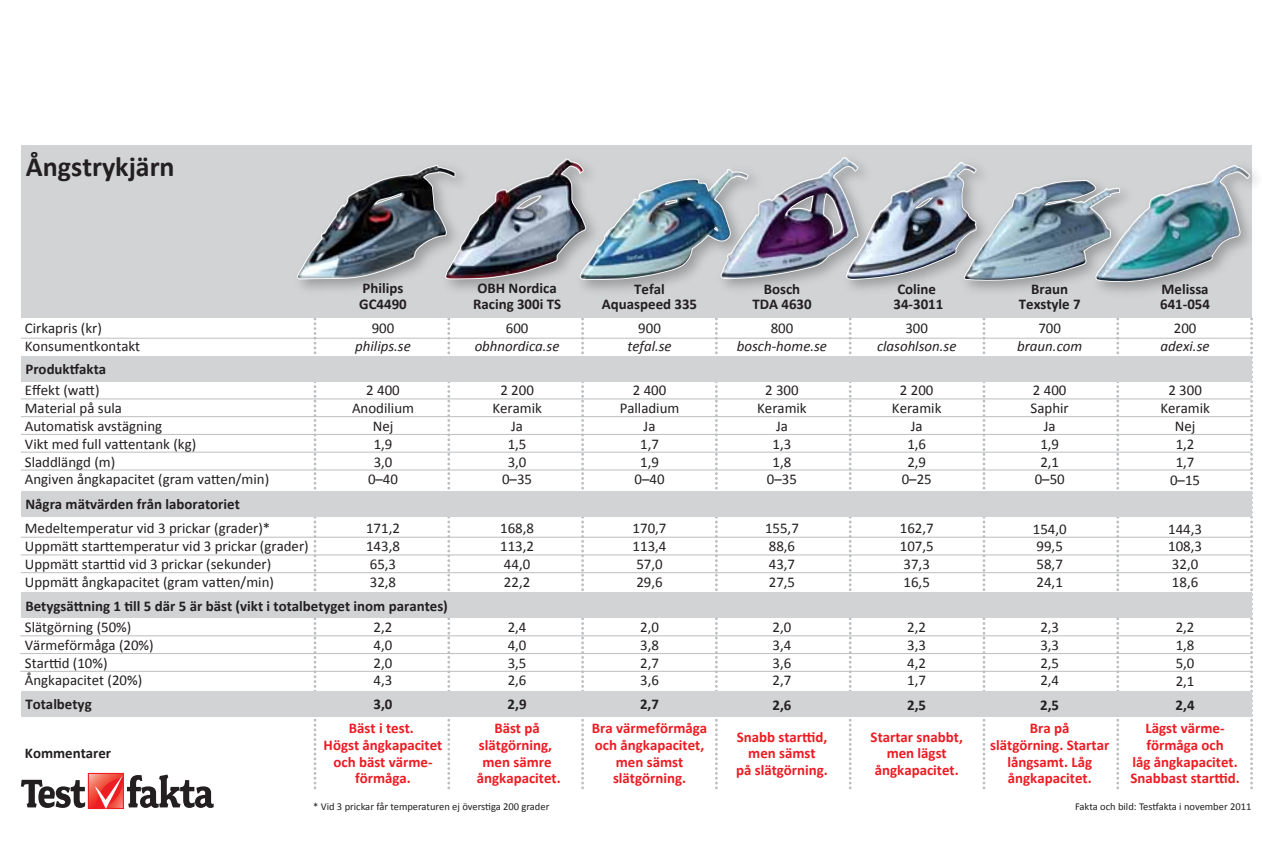
<style>
.page{position:relative;width:1262px;height:854px;background:#fff}
.page>*{position:absolute;margin:0;border:0;box-sizing:border-box;transform-origin:0 0}
.t1{font:700 28px "Calibri";color:#231f20}
.t2{font:14.88px/17.8px "Calibri";color:#231f20}
.t3{font:700 14.88px/16.6px "Calibri";color:#ec1c24;text-align:center}
.t4{font:700 14.88px/15.8px "Calibri";color:#231f20}
.t5{font:italic 14.88px "Calibri";color:#231f20}
.t6{font:10.5px "Calibri";color:#231f20}
</style>
<div class="page">
<svg style="left:849px;top:318px;width:2px;height:470px"></svg>
<svg style="left:447px;top:318px;width:3px;height:470px"></svg>
<svg style="left:581px;top:318px;width:3px;height:470px"></svg>
<svg style="left:715px;top:318px;width:3px;height:470px"></svg>
<svg style="left:1116px;top:318px;width:3px;height:470px"></svg>
<svg style="left:982px;top:318px;width:3px;height:470px"></svg>
<svg style="left:1250px;top:318px;width:3px;height:470px"></svg>
<svg style="left:314px;top:318px;width:2px;height:470px"></svg>
<div style="left:21px;top:146px;width:1230px;height:172px;background:#d1d3d4"></div>
<img style="left:1095px;top:155px;width:162px;height:147px">
<svg style="left:297px;top:157px;width:954px;height:129px"></svg>
<svg style="left:21px;top:773px;width:193px;height:36px"></svg>
<hr style="left:21px;top:338px;width:1230px;height:1px;background:#bcbec0">
<hr style="left:21px;top:399px;width:1230px;height:1px;background:#bcbec0">
<hr style="left:21px;top:416px;width:1230px;height:1px;background:#bcbec0">
<hr style="left:21px;top:434px;width:1230px;height:1px;background:#bcbec0">
<hr style="left:21px;top:452px;width:1230px;height:1px;background:#bcbec0">
<hr style="left:21px;top:470px;width:1230px;height:1px;background:#bcbec0">
<div style="left:21px;top:491px;width:1230px;height:26px;background:#d1d3d4"></div>
<div style="left:21px;top:356px;width:1230px;height:25px;background:#d1d3d4"></div>
<img style="left:445px;top:159px;width:140px;height:120px">
<img style="left:297px;top:166px;width:158px;height:113px">
<img style="left:580px;top:170px;width:167px;height:109px">
<img style="left:721px;top:158px;width:137px;height:120px">
<img style="left:963px;top:181px;width:132px;height:99px">
<img style="left:1095px;top:166px;width:154px;height:117px">
<img style="left:847px;top:163px;width:129px;height:116px">
<hr style="left:21px;top:537px;width:1230px;height:1px;background:#bcbec0">
<hr style="left:21px;top:555px;width:1230px;height:1px;background:#bcbec0">
<hr style="left:21px;top:572px;width:1230px;height:1px;background:#bcbec0">
<hr style="left:20px;top:635px;width:1230px;height:1px;background:#bcbec0">
<hr style="left:20px;top:653px;width:1230px;height:1px;background:#bcbec0">
<hr style="left:20px;top:671px;width:1230px;height:1px;background:#bcbec0">
<div style="left:21px;top:592px;width:1230px;height:26px;background:#d1d3d4"></div>
<div style="left:21px;top:691px;width:1230px;height:26px;background:#d1d3d4"></div>
<h1 class="t1" style="left:26px;top:149px;width:150px">Ångstrykjärn</h1>
<p class="t4" style="left:359px;top:281px;width:49px">Philips<br>GC4490</p>
<p class="t2" style="left:25px;top:319px;width:117px">Cirkapris (kr)<br>Konsumentkontakt</p>
<p class="t2" style="left:372px;top:319px;width:24px">900</p>
<p class="t5" style="left:355px;top:335px;width:57px">philips.se</p>
<p class="t2" style="left:352px;top:381px;width:63px;text-align:center">2 400<br>Anodilium<br>Nej<br>1,9<br>3,0<br>0–40</p>
<p class="t4" style="left:25px;top:361px;width:82px">Produktfakta</p>
<p class="t2" style="left:25px;top:381px;width:246px">Effekt (watt)<br>Material på sula<br>Automatisk avstägning<br>Vikt med full vattentank (kg)<br>Sladdlängd (m)<br>Angiven ångkapacitet (gram vatten/min)</p>
<p class="t2" style="left:25px;top:519px;width:285px">Medeltemperatur vid 3 prickar (grader)* Uppmätt starttemperatur vid 3 prickar (grader)<br>Uppmätt starttid vid 3 prickar (sekunder)<br>Uppmätt ångkapacitet (gram vatten/min)</p>
<p class="t2" style="left:25px;top:618px;width:130px">Slätgörning (50%)<br>Värmeförmåga (20%)<br>Starttid (10%)<br>Ångkapacitet (20%)</p>
<p class="t4" style="left:25px;top:496px;width:216px">Några mätvärden från laboratoriet</p>
<p class="t2" style="left:366px;top:519px;width:35px">171,2<br>143,8<br>65,3<br>32,8</p>
<p class="t2" style="left:374px;top:618px;width:20px;text-align:justify">2,2<br>4,0<br>2,0<br>4,3</p>
<p class="t4" style="left:25px;top:598px;width:424px">Betygsättning 1 till 5 där 5 är bäst (vikt i totalbetyget inom parantes)</p>
<p class="t4" style="left:25px;top:696px;width:68px">Totalbetyg</p>
<p class="t4" style="left:374px;top:696px;width:20px">3,0</p>
<p class="t4" style="left:25px;top:745px;width:88px">Kommentarer</p>
<p class="t3" style="left:324px;top:720px;width:120px">Bäst i test.<br>Högst ångkapacitet och bäst värme&shy;förmåga.</p>
<p class="t4" style="left:473px;top:281px;width:90px">OBH Nordica<br>Racing 300i TS</p>
<p class="t2" style="left:506px;top:319px;width:24px">600</p>
<p class="t5" style="left:475px;top:335px;width:86px">obhnordica.se</p>
<p class="t2" style="left:492px;top:381px;width:51px;text-align:center">2 200<br>Keramik<br>Ja<br>1,5<br>3,0<br>0–35</p>
<p class="t2" style="left:500px;top:519px;width:35px">168,8<br>113,2<br>44,0<br>22,2</p>
<p class="t2" style="left:508px;top:618px;width:20px;text-align:justify">2,4<br>4,0<br>3,5<br>2,6</p>
<p class="t4" style="left:508px;top:696px;width:20px">2,9</p>
<p class="t3" style="left:477px;top:720px;width:85px">Bäst på slätgörning, men sämre ångkapacitet.</p>
<p class="t4" style="left:602px;top:281px;width:97px;text-align:center">Tefal<br>Aquaspeed 335</p>
<p class="t2" style="left:638px;top:319px;width:24px">900</p>
<p class="t5" style="left:627px;top:335px;width:46px">tefal.se</p>
<p class="t2" style="left:620px;top:381px;width:61px;text-align:center">2 400<br>Palladium<br>Ja<br>1,7<br>1,9<br>0–40</p>
<p class="t2" style="left:632px;top:520px;width:35px">170,7<br>113,4<br>57,0<br>29,6</p>
<p class="t2" style="left:640px;top:618px;width:20px;text-align:justify">2,0<br>3,8<br>2,7<br>3,6</p>
<p class="t4" style="left:640px;top:696px;width:20px">2,7</p>
<p class="t3" style="left:592px;top:720px;width:117px">Bra värmeförmåga och ångkapacitet, men sämst slätgörning.</p>
<p class="t4" style="left:752px;top:281px;width:61px;text-align:center">Bosch<br>TDA 4630</p>
<p class="t2" style="left:771px;top:319px;width:24px">800</p>
<p class="t5" style="left:737px;top:335px;width:92px">bosch-home.se</p>
<p class="t2" style="left:757px;top:381px;width:51px;text-align:center">2 300<br>Keramik<br>Ja<br>1,3<br>1,8<br>0–35</p>
<p class="t2" style="left:765px;top:520px;width:35px">155,7<br>88,6<br>43,7<br>27,5</p>
<p class="t2" style="left:772px;top:618px;width:20px;text-align:justify">2,0<br>3,4<br>3,6<br>2,7</p>
<p class="t4" style="left:772px;top:697px;width:20px">2,6</p>
<p class="t3" style="left:736px;top:728px;width:93px">Snabb starttid, men sämst<br>på slätgörning.</p>
<p class="t4" style="left:893px;top:281px;width:51px">Coline<br>34-3011</p>
<p class="t2" style="left:905px;top:319px;width:24px">300</p>
<p class="t5" style="left:877px;top:335px;width:81px">clasohlson.se</p>
<p class="t2" style="left:892px;top:381px;width:51px;text-align:center">2 200<br>Keramik<br>Ja<br>1,6<br>2,9<br>0–25</p>
<p class="t2" style="left:900px;top:520px;width:35px">162,7<br>107,5<br>37,3<br>16,5</p>
<p class="t2" style="left:907px;top:618px;width:20px;text-align:justify">2,2<br>3,3<br>4,2<br>1,7</p>
<p class="t4" style="left:907px;top:697px;width:20px">2,5</p>
<p class="t3" style="left:870px;top:728px;width:94px">Startar snabbt, men lägst ångkapacitet.</p>
<p class="t4" style="left:1019px;top:281px;width:63px;text-align:center">Braun<br>Texstyle 7</p>
<p class="t2" style="left:1038px;top:319px;width:24px">700</p>
<p class="t5" style="left:1017px;top:336px;width:67px">braun.com</p>
<p class="t2" style="left:1030px;top:381px;width:40px;text-align:center">2 400<br>Saphir<br>Ja<br>1,9<br>2,1<br>0–50</p>
<p class="t2" style="left:1033px;top:520px;width:35px">154,0<br>99,5<br>58,7<br>24,1</p>
<p class="t2" style="left:1040px;top:618px;width:20px;text-align:justify">2,3<br>3,3<br>2,5<br>2,4</p>
<p class="t4" style="left:1040px;top:697px;width:20px">2,5</p>
<p class="t3" style="left:990px;top:720px;width:121px">Bra på<br>slätgörning. Startar långsamt. Låg ångkapacitet.</p>
<p class="t4" style="left:1160px;top:281px;width:51px">Melissa<br>641-054</p>
<p class="t2" style="left:1174px;top:319px;width:24px">200</p>
<p class="t5" style="left:1160px;top:336px;width:50px">adexi.se</p>
<p class="t2" style="left:1160px;top:381px;width:51px;text-align:center">2 300<br>Keramik<br>Nej<br>1,2<br>1,7<br>0–15</p>
<p class="t2" style="left:1168px;top:520px;width:35px">144,3<br>108,3<br>32,0<br>18,6</p>
<p class="t2" style="left:1175px;top:618px;width:20px;text-align:justify">2,2<br>1,8<br>5,0<br>2,1</p>
<p class="t4" style="left:1175px;top:697px;width:20px">2,4</p>
<p class="t3" style="left:1130px;top:720px;width:111px">Lägst värme&shy;förmåga och<br>låg ångkapacitet.<br>Snabbast starttid.</p>
<p class="t6" style="left:313px;top:800px;width:238px">* Vid 3 prickar får temperaturen ej överstiga 200 grader</p>
<p class="t6" style="left:1075px;top:800px;width:178px">Fakta och bild: Testfakta i november 2011</p>
</div>
